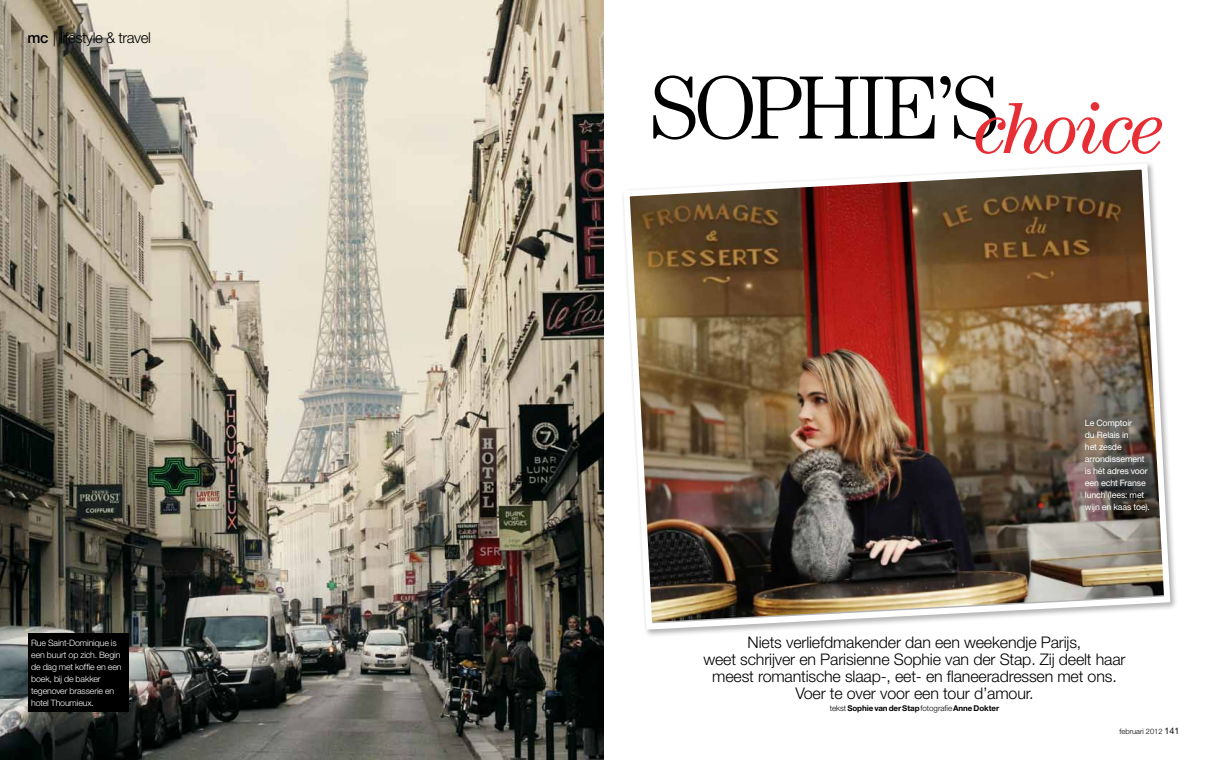
<style>
.page{position:relative;width:1208px;height:760px;background:#fff}
.page>*{position:absolute;margin:0;border:0;box-sizing:border-box;transform-origin:0 0}
.t1{font:300 90px "Century Std";letter-spacing:-.065em;color:#000}
.t2{font:300 16px/17px "Helvetica Neue LT Std";letter-spacing:-.01em;color:#000;text-align:center}
.t3{font:300 15px "Helvetica Neue LT Std";letter-spacing:-.03em;color:#000}
.t4{font:300 8.8px/12px "Helvetica Neue LT Std";letter-spacing:-.015em;color:#fff}
.t5{font:8.8px/12px "Helvetica Neue LT Std";letter-spacing:-.015em;color:#fff}
.t6{font:700 8px "Helvetica Neue LT Std";letter-spacing:-.01em;color:#000}
.t7{font:300 7.5px "Helvetica Neue LT Std";color:#000}
.s1{font-weight:500}
.s2{font-weight:300}
.s3{font-weight:400;font-size:9px}
</style>
<div class="page">
<img style="left:0;top:1px;width:604px;height:759px">
<img style="left:623px;top:163px;width:550px;height:470px">
<div style="left:28px;top:633px;width:101px;height:78px;background:#000"></div>
<p class="t3" style="left:28px;top:28px;width:125px"><span class="s1">mc</span> | lifestyle &amp; travel</p>
<h1 class="t1" style="left:649px;top:56px;width:515px">SOPHIE’S<sub>choice</sub></h1>
<p class="t5" style="left:1085px;top:417px;width:66px">Le Comptoir<br>du Relais in<br>het zesde arrondissement is hét adres voor een echt Franse lunch (lees: met wijn en kaas toe).</p>
<p class="t4" style="left:31px;top:636px;width:92px">Rue Saint-Dominique is een buurt op zich. Begin de dag met koffie en een boek, bij de bakker tegenover brasserie en hotel Thoumieux.</p>
<p class="t2" style="left:703px;top:633px;width:424px">Niets verliefdmakender dan een weekendje Parijs,<br>weet schrijver en Parisienne Sophie van der Stap. Zij deelt haar meest romantische slaap-, eet- en flaneeradressen met ons.<br>Voer te over voor een tour d’amour.</p>
<p class="t6" style="left:830px;top:703px;width:171px"><span class="s2">tekst</span> Sophie van der Stap <span class="s2">fotografie</span> Anne Dokter</p>
<p class="t7" style="left:1119px;top:727px;width:62px">februari 2012 <span class="s3">141</span></p>
</div>
